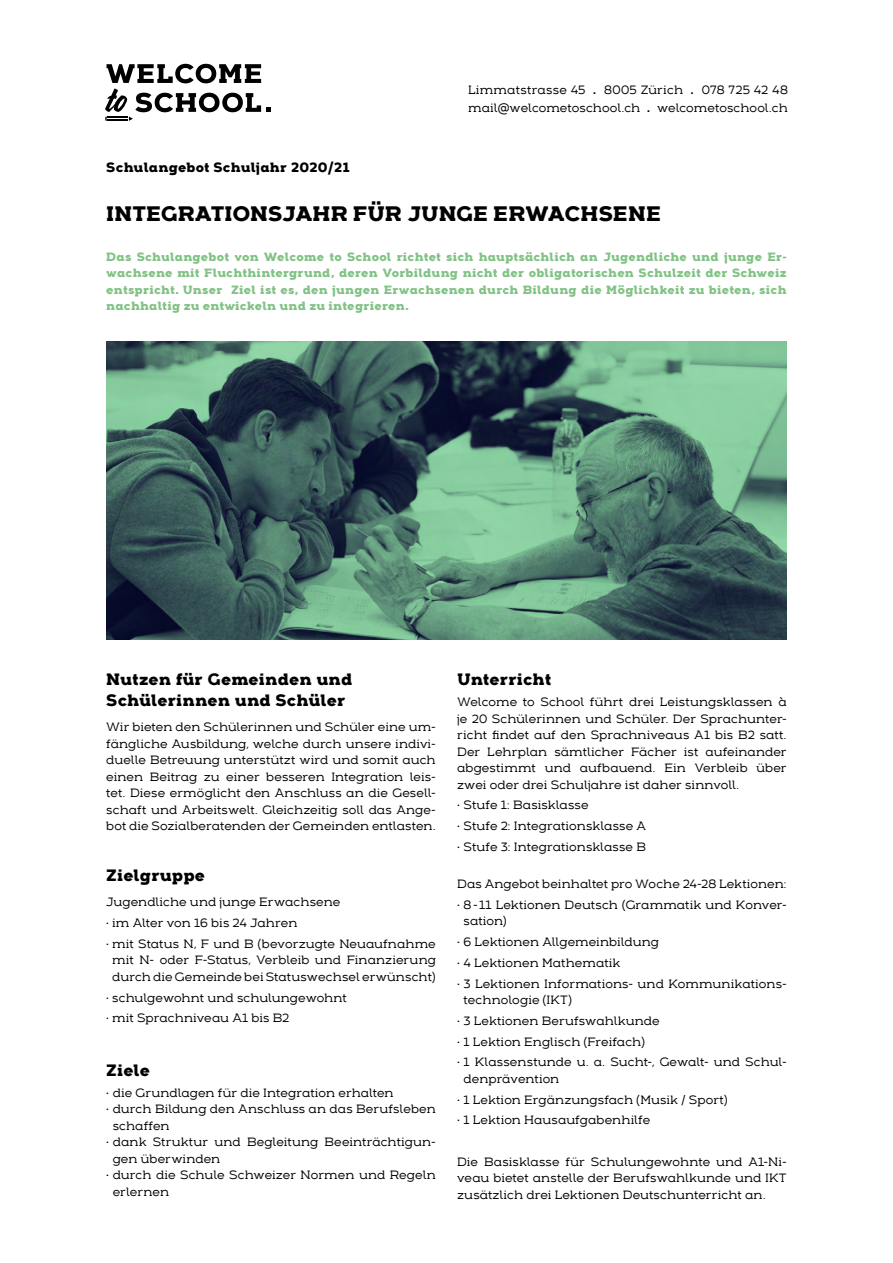
<style>
.page{position:relative;width:893px;height:1263px;background:#fff}
.page>*{position:absolute;margin:0;border:0;box-sizing:border-box;transform-origin:0 0}
.t1{font:800 21px "Arkibal Serif";letter-spacing:-.01em;color:#000}
.t2{font:800 16.5px/21px "Arkibal Serif";letter-spacing:-.005em;color:#000}
.t3{font:800 13.5px "Arkibal Serif";letter-spacing:.005em;color:#000}
.t4{font:500 12px/16.5px "Arkibal Serif";letter-spacing:.005em;color:#000}
.t5{font:800 12px/16.5px "Arkibal Serif";letter-spacing:.005em;color:#81c285;text-align:justify}
.s1{font-weight:700}
</style>
<div class="page">
<img style="left:106px;top:342px;width:681px;height:298px">
<svg style="left:105px;top:64px;width:166px;height:57px"></svg>
<hr style="left:107px;top:119px;width:21px;height:2px;background:#000">
<p class="t3" style="left:106px;top:157px;width:245px">Schulangebot Schuljahr 2020/21</p>
<p class="t4" style="left:468px;top:81px;width:321px">Limmatstrasse 45 <span class="s1">.</span> 8005 Zürich <span class="s1">.</span> 078 725 42 48</p>
<p class="t4" style="left:468px;top:99px;width:321px">mail@welcometoschool.ch <span class="s1">.</span> welcometoschool.ch</p>
<p class="t1" style="left:106px;top:198px;width:556px">INTEGRATIONSJAHR FÜR JUNGE ERWACHSENE</p>
<p class="t5" style="left:106px;top:248px;width:682px">Das Schulangebot von Welcome to School richtet sich hauptsächlich an Jugendliche und junge Er&shy;wachsene mit Fluchthintergrund, deren Vorbildung nicht der obligatorischen Schulzeit der Schweiz entspricht. Unser Ziel ist es, den jungen Erwachsenen durch Bildung die Möglichkeit zu bieten, sich nachhaltig zu entwickeln und zu integrieren.</p>
<p class="t2" style="left:106px;top:668px;width:248px">Nutzen für Gemeinden und<br>Schülerinnen und Schüler</p>
<p class="t4" style="left:106px;top:719px;width:331px;text-align:justify">Wir bieten den Schülerinnen und Schüler eine um&shy;fängliche Ausbildung, welche durch unsere indivi&shy;duelle Betreuung unterstützt wird und somit auch einen Beitrag zu einer besseren Integration leis&shy;tet. Diese ermöglicht den Anschluss an die Gesell&shy;schaft und Arbeitswelt. Gleichzeitig soll das Ange&shy;bot die Sozialberatenden der Gemeinden entlasten.</p>
<p class="t2" style="left:106px;top:864px;width:101px">Zielgruppe</p>
<p class="t4" style="left:106px;top:894px;width:236px">Jugendliche und junge Erwachsene</p>
<p class="t4" style="left:106px;top:915px;width:193px">· im Alter von 16 bis 24 Jahren</p>
<p class="t4" style="left:106px;top:935px;width:331px;text-align:center">· mit Status N, F und B (bevorzugte Neuaufnahme mit N- oder F-Status, Verbleib und Finanzierung durch die Gemeinde bei Statuswechsel erwünscht)</p>
<p class="t4" style="left:106px;top:989px;width:242px">· schulgewohnt und schulungewohnt</p>
<p class="t4" style="left:106px;top:1010px;width:185px">· mit Sprachniveau A1 bis B2</p>
<p class="t2" style="left:106px;top:1059px;width:45px">Ziele</p>
<p class="t4" style="left:106px;top:1084px;width:289px">• die Grundlagen für die Integration erhalten</p>
<p class="t4" style="left:113px;top:1101px;width:325px;text-indent:-6px">• durch Bildung den Anschluss an das Berufsleben schaffen</p>
<p class="t4" style="left:113px;top:1134px;width:325px;text-indent:-6px">• dank Struktur und Begleitung Beeinträchtigun&shy;gen überwinden</p>
<p class="t4" style="left:113px;top:1167px;width:325px;text-indent:-6px">• durch die Schule Schweizer Normen und Regeln erlernen</p>
<p class="t2" style="left:457px;top:668px;width:96px">Unterricht</p>
<p class="t4" style="left:457px;top:694px;width:331px;text-align:justify">Welcome to School führt drei Leistungsklassen à je 20 Schülerinnen und Schüler. Der Sprachunter&shy;richt findet auf den Sprachniveaus A1 bis B2 satt.<br>Der Lehrplan sämtlicher Fächer ist aufeinander abgestimmt und aufbauend. Ein Verbleib über zwei oder drei Schuljahre ist daher sinnvoll.</p>
<p class="t4" style="left:457px;top:797px;width:133px">• Stufe 1: Basisklasse</p>
<p class="t4" style="left:457px;top:818px;width:190px">• Stufe 2: Integrationsklasse A</p>
<p class="t4" style="left:457px;top:838px;width:190px">• Stufe 3: Integrationsklasse B</p>
<p class="t4" style="left:457px;top:876px;width:331px">Das Angebot beinhaltet pro Woche 24-28 Lektionen:</p>
<p class="t4" style="left:464px;top:896px;width:325px;text-indent:-6px">• 8-11 Lektionen Deutsch (Grammatik und Konver&shy;sation)</p>
<p class="t4" style="left:457px;top:934px;width:203px">• 6 Lektionen Allgemeinbildung</p>
<p class="t4" style="left:457px;top:954px;width:165px">• 4 Lektionen Mathematik</p>
<p class="t4" style="left:464px;top:975px;width:325px;text-indent:-6px">• 3 Lektionen Informations- und Kommunikations&shy;technologie (IKT)</p>
<p class="t4" style="left:457px;top:1012px;width:204px">• 3 Lektionen Berufswahlkunde</p>
<p class="t4" style="left:457px;top:1033px;width:190px">• 1 Lektion Englisch (Freifach)</p>
<p class="t4" style="left:464px;top:1054px;width:325px;text-indent:-6px">• 1 Klassenstunde u. a. Sucht-, Gewalt- und Schul&shy;denprävention</p>
<p class="t4" style="left:457px;top:1091px;width:272px">• 1 Lektion Ergänzungsfach (Musik / Sport)</p>
<p class="t4" style="left:457px;top:1112px;width:195px">• 1 Lektion Hausaufgabenhilfe</p>
<p class="t4" style="left:457px;top:1153px;width:331px;text-align:justify">Die Basisklasse für Schulungewohnte und A1-Ni&shy;veau bietet anstelle der Berufswahlkunde und IKT zusätzlich drei Lektionen Deutschunterricht an.</p>
</div>
